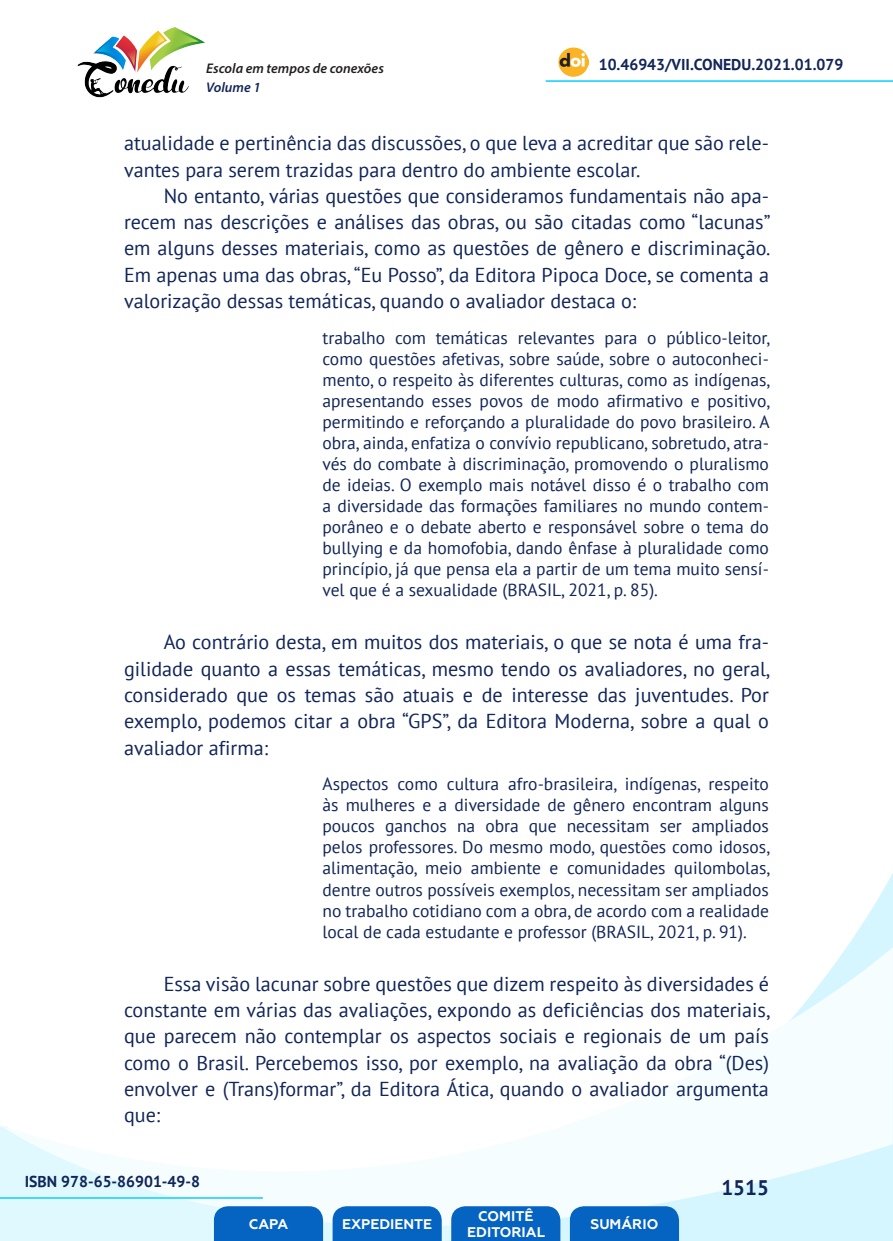
<style>
.page{position:relative;width:893px;height:1241px;background:#fff}
.page>*{position:absolute;margin:0;border:0;box-sizing:border-box;transform-origin:0 0}
.t1{font:700 21px "PT Sans";color:#112558}
._8_CORPO{font:20.12px/26.2px "PT Sans";color:#112558;text-align:justify}
._12_CITACAO{font:17.5px/21px "PT Sans";color:#112558;text-align:justify}
.t2{font:700 15.75px "PT Sans";color:#112558}
.t3{font:700 14px/16.8px "Geometria";color:#fff;text-align:center}
.t4{font:italic 600 14px "Myriad Pro";color:#231f20}
.t5{font:italic 600 14px "Myriad Pro";color:#112558}
</style>
<div class="page">
<svg style="left:848px;top:873px;width:45px;height:73px"></svg>
<svg style="left:0;top:946px;width:893px;height:294px"></svg>
<hr style="left:0;top:1196px;width:263px;height:2px;background:#2dd4fe">
<hr style="left:546px;top:80px;width:347px;height:2px;background:#2dd4fe">
<img style="left:559px;top:47px;width:30px;height:30px">
<img style="left:77px;top:27px;width:128px;height:71px">
<svg style="left:214px;top:1205px;width:109px;height:35px;background:#126bc4"></svg>
<svg style="left:333px;top:1205px;width:109px;height:35px;background:#126bc4"></svg>
<svg style="left:451px;top:1205px;width:109px;height:35px;background:#126bc4"></svg>
<svg style="left:570px;top:1205px;width:109px;height:35px;background:#116bc4"></svg>
<p class="t4" style="left:206px;top:59px;width:179px">Escola em tempos de conexões</p>
<p class="t2" style="left:599px;top:54px;width:246px">10.46943/VII.CONEDU.2021.01.079</p>
<p class="t5" style="left:206px;top:78px;width:56px">Volume 1</p>
<p class="_8_CORPO" style="left:124px;top:130px;width:646px">atualidade e pertinência das discussões, o que leva a acreditar que são rele&shy;vantes para serem trazidas para dentro do ambiente escolar.</p>
<p class="_8_CORPO" style="left:124px;top:182px;width:648px;text-indent:40px">No entanto, várias questões que consideramos fundamentais não apa&shy;recem nas descrições e análises das obras, ou são citadas como “lacunas” em alguns desses materiais, como as questões de gênero e discriminação.<br>Em apenas uma das obras, “Eu Posso”, da Editora Pipoca Doce, se comenta a valorização dessas temáticas, quando o avaliador destaca o:</p>
<p class="_12_CITACAO" style="left:322px;top:327px;width:449px">trabalho com temáticas relevantes para o público-leitor, como questões afetivas, sobre saúde, sobre o autoconheci&shy;mento, o respeito às diferentes culturas, como as indígenas, apresentando esses povos de modo afirmativo e positivo, permitindo e reforçando a pluralidade do povo brasileiro. A obra, ainda, enfatiza o convívio republicano, sobretudo, atra&shy;vés do combate à discriminação, promovendo o pluralismo de ideias. O exemplo mais notável disso é o trabalho com a diversidade das formações familiares no mundo contem&shy;porâneo e o debate aberto e responsável sobre o tema do bullying e da homofobia, dando ênfase à pluralidade como princípio, já que pensa ela a partir de um tema muito sensí&shy;vel que é a sexualidade (BRASIL, 2021, p. 85).</p>
<p class="_8_CORPO" style="left:124px;top:628px;width:648px;text-indent:40px">Ao contrário desta, em muitos dos materiais, o que se nota é uma fra&shy;gilidade quanto a essas temáticas, mesmo tendo os avaliadores, no geral, considerado que os temas são atuais e de interesse das juventudes. Por exemplo, podemos citar a obra “GPS”, da Editora Moderna, sobre a qual o avaliador afirma:</p>
<p class="_12_CITACAO" style="left:322px;top:773px;width:449px">Aspectos como cultura afro-brasileira, indígenas, respeito às mulheres e a diversidade de gênero encontram alguns poucos ganchos na obra que necessitam ser ampliados pelos professores. Do mesmo modo, questões como idosos, alimentação, meio ambiente e comunidades quilombolas, dentre outros possíveis exemplos, necessitam ser ampliados no trabalho cotidiano com a obra, de acordo com a realidade local de cada estudante e professor (BRASIL, 2021, p. 91).</p>
<p class="_8_CORPO" style="left:124px;top:970px;width:648px;text-indent:40px">Essa visão lacunar sobre questões que dizem respeito às diversidades é constante em várias das avaliações, expondo as deficiências dos materiais, que parecem não contemplar os aspectos sociais e regionais de um país como o Brasil. Percebemos isso, por exemplo, na avaliação da obra “(Des) envolver e (Trans)formar”, da Editora Ática, quando o avaliador argumenta que:</p>
<p class="t2" style="left:25px;top:1170px;width:177px">ISBN 978-65-86901-49-8</p>
<p class="t3" style="left:249px;top:1215px;width:41px">CAPA</p>
<p class="t3" style="left:342px;top:1215px;width:92px">EXPEDIENTE</p>
<p class="t3" style="left:467px;top:1207px;width:79px">COMITÊ<br>EDITORIAL</p>
<p class="t3" style="left:590px;top:1215px;width:69px">SUMÁRIO</p>
<p class="t1" style="left:721px;top:1173px;width:49px">1515</p>
</div>
